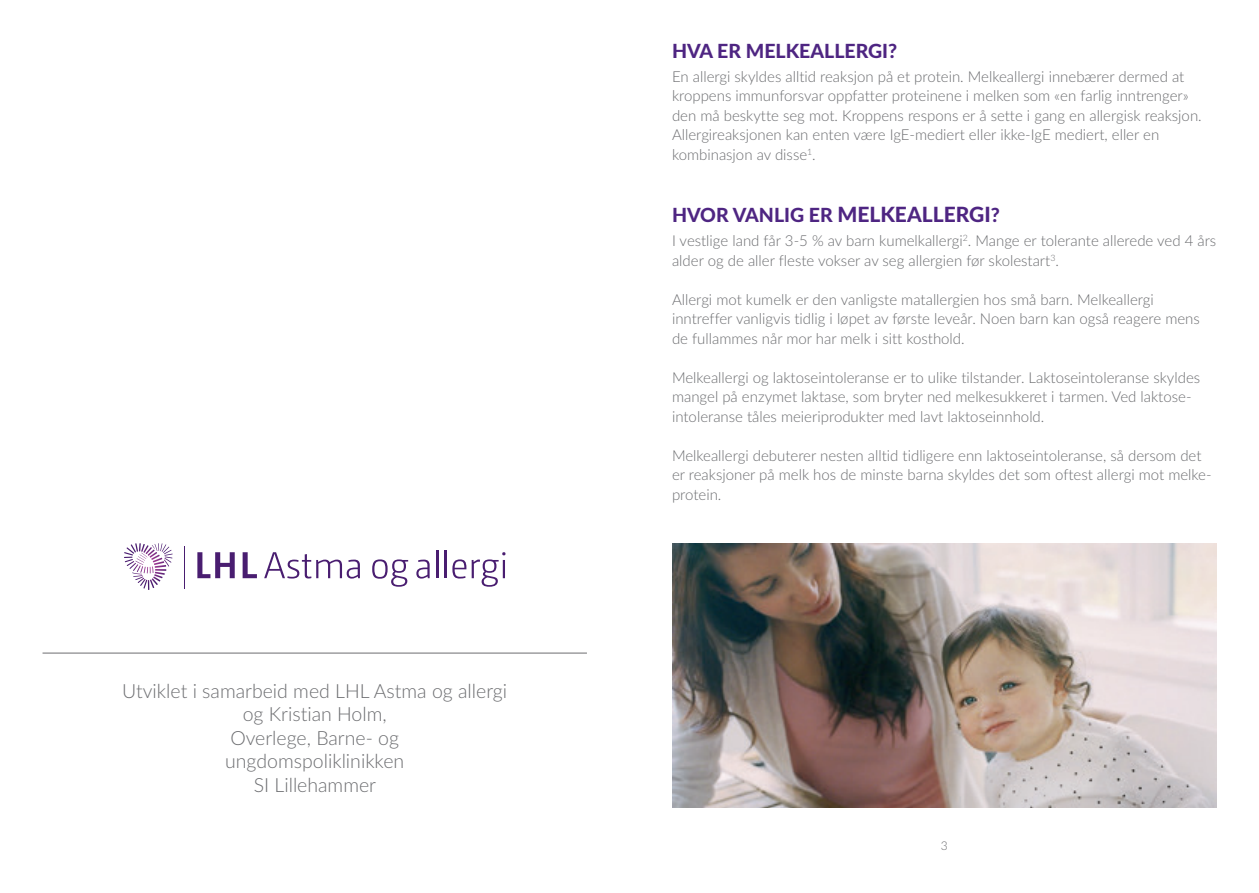
<style>
.page{position:relative;width:1259px;height:893px;background:#fff}
.page>*{position:absolute;margin:0;border:0;box-sizing:border-box;transform-origin:0 0}
.t1{font:300 19.5px/23.4px "Lato";color:#6c6d70;text-align:center}
.t2{font:800 19.5px "Lato";color:#4e2582}
.t3{font:300 15px/19.5px "Lato";color:#6c6d70}
.t4{font:300 12px "Lato";color:#6c6d70}
.s1{font-size:21px}
</style>
<div class="page">
<img style="left:672px;top:543px;width:544px;height:265px">
<svg style="left:243px;top:552px;width:14px;height:26px"></svg>
<svg style="left:197px;top:552px;width:38px;height:26px"></svg>
<svg style="left:264px;top:552px;width:96px;height:27px"></svg>
<svg style="left:372px;top:559px;width:36px;height:28px"></svg>
<svg style="left:416px;top:560px;width:13px;height:19px"></svg>
<hr style="left:436px;top:551px;width:2px;height:27px;background:#491d70">
<hr style="left:445px;top:551px;width:2px;height:27px;background:#491d70">
<svg style="left:452px;top:559px;width:14px;height:19px"></svg>
<svg style="left:472px;top:552px;width:33px;height:35px"></svg>
<hr style="left:184px;top:546px;width:1px;height:42px;background:#491d70">
<svg style="left:124px;top:543px;width:49px;height:47px"></svg>
<hr style="left:43px;top:653px;width:544px;height:1px;background:#6c6d70">
<h1 class="t1" style="left:122px;top:678px;width:386px">Utviklet i samarbeid med LHL Astma og allergi og Kristian Holm,<br>Overlege, Barne- og<br>ungdomspoliklinikken<br>SI Lillehammer</h1>
<h1 class="t2" style="left:672px;top:37px;width:227px">HVA ER MELKEALLERGI?</h1>
<p class="t3" style="left:672px;top:66px;width:531px">En allergi skyldes alltid reaksjon på et protein. Melkeallergi innebærer dermed at kroppens immunforsvar oppfatter proteinene i melken som «en farlig inntrenger» den må beskytte seg mot. Kroppens respons er å sette i gang en allergisk reaksjon.<br>Allergireaksjonen kan enten være IgE-mediert eller ikke-IgE mediert, eller en kombinasjon av disse<sup>1</sup>.</p>
<h1 class="t2" style="left:672px;top:201px;width:329px">HVOR VANLIG ER <span class="s1">MELKEALLERGI</span>?</h1>
<p class="t3" style="left:672px;top:230px;width:546px">I vestlige land får 3-5 % av barn kumelkallergi<sup>2</sup>. Mange er tolerante allerede ved 4 års alder og de aller fleste vokser av seg allergien før skolestart<sup>3</sup>.</p>
<p class="t3" style="left:672px;top:289px;width:529px">Allergi mot kumelk er den vanligste matallergien hos små barn. Melkeallergi inntreffer vanligvis tidlig i løpet av første leveår. Noen barn kan også reagere mens de fullammes når mor har melk i sitt kosthold.</p>
<p class="t3" style="left:672px;top:367px;width:530px">Melkeallergi og laktoseintoleranse er to ulike tilstander. Laktoseintoleranse skyldes mangel på enzymet laktase, som bryter ned melkesukkeret i tarmen. Ved laktose&shy;intoleranse tåles meieriprodukter med lavt laktoseinnhold.</p>
<p class="t3" style="left:672px;top:445px;width:541px">Melkeallergi debuterer nesten alltid tidligere enn laktoseintoleranse, så dersom det er reaksjoner på melk hos de minste barna skyldes det som oftest allergi mot melke&shy;protein.</p>
<p class="t4" style="left:940px;top:838px;width:8px">3</p>
</div>
